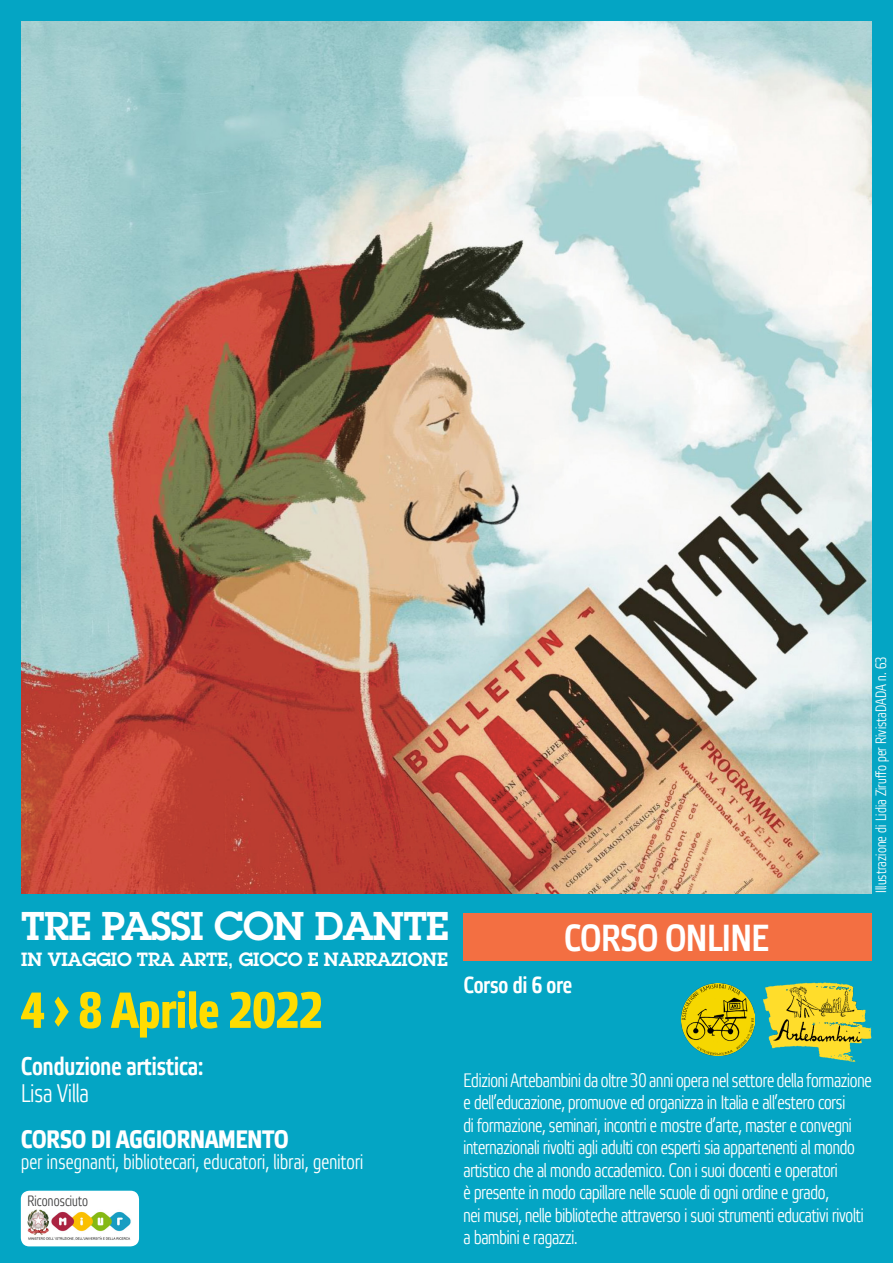
<style>
.page{position:relative;width:893px;height:1263px;background:#04a5c4}
.page>*{position:absolute;margin:0;border:0;box-sizing:border-box;transform-origin:0 0}
.t1{font:700 50.7px "Etelka Narrow Text";color:#ffdc01}
.t2{font:600 39.3px "Lubalin Graph Std";letter-spacing:-.02em;color:#fff}
.t3{font:500 37.65px "Etelka Narrow";color:#fff}
.t4{font:500 25.5px "Etelka Narrow";color:#fff}
.t5{font:300 25.5px "Etelka Narrow";color:#fff}
.t6{font:700 25.2px "Etelka Narrow Text";color:#fff}
.t7{font:500 23.25px "Etelka Narrow";color:#fff}
.t8{font:300 21px "Etelka Narrow";letter-spacing:.01em;color:#fff}
.t9{font:300 19.5px "Etelka Narrow";letter-spacing:-.01em;color:#fff}
.t10{font:600 18.75px "Lubalin Graph Std";letter-spacing:-.01em;color:#fff}
.t11{font:300 15px "Etelka Narrow";letter-spacing:.01em;color:#fff}
.t12{font:300 15px "Etelka Narrow";letter-spacing:.01em;color:#3e3e3f}
</style>
<div class="page">
<img style="left:763px;top:982px;width:109px;height:79px">
<img style="left:682px;top:983px;width:72px;height:73px">
<div style="left:463px;top:913px;width:409px;height:48px;background:#f36f42"></div>
<div style="left:21px;top:1191px;width:118px;height:55px;background:#fff;border-radius:9px"></div>
<img style="left:28px;top:1210px;width:103px;height:30px">
<img style="left:21px;top:21px;width:851px;height:872px">
<p class="t2" style="left:21px;top:900px;width:429px">TRE PASSI CON DANTE</p>
<p class="t10" style="left:21px;top:946px;width:428px">IN VIAGGIO TRA ARTE, GIOCO E NARRAZIONE</p>
<p class="t1" style="left:21px;top:981px;width:303px">4 › 8 Aprile 2022</p>
<p class="t4" style="left:21px;top:1052px;width:184px">Conduzione artistica:</p>
<p class="t5" style="left:21px;top:1079px;width:69px">Lisa Villa</p>
<p class="t6" style="left:21px;top:1125px;width:269px">CORSO DI AGGIORNAMENTO</p>
<p class="t8" style="left:21px;top:1150px;width:343px">per insegnanti, bibliotecari, educatori, librai, genitori</p>
<p class="t12" style="left:28px;top:1192px;width:62px">Riconosciuto</p>
<p class="t3" style="left:564px;top:916px;width:205px">CORSO ONLINE</p>
<p class="t7" style="left:464px;top:971px;width:110px">Corso di 6 ore</p>
<p class="t11" style="left:872px;top:893px;width:238px;rotate:-90deg">Illustrazione di Lidia Ziruffo per RivistaDADA n. 63</p>
<p class="t9" style="left:463px;top:1069px;width:410px">Edizioni Artebambini da oltre 30 anni opera nel settore della formazione</p>
<p class="t9" style="left:463px;top:1091px;width:383px">e dell’educazione, promuove ed organizza in Italia e all’estero corsi</p>
<p class="t9" style="left:463px;top:1114px;width:390px">di formazione, seminari, incontri e mostre d’arte, master e convegni</p>
<p class="t9" style="left:463px;top:1136px;width:393px">internazionali rivolti agli adulti con esperti sia appartenenti al mondo</p>
<p class="t9" style="left:463px;top:1159px;width:376px">artistico che al mondo accademico. Con i suoi docenti e operatori</p>
<p class="t9" style="left:463px;top:1181px;width:367px">è presente in modo capillare nelle scuole di ogni ordine e grado,</p>
<p class="t9" style="left:463px;top:1204px;width:402px">nei musei, nelle biblioteche attraverso i suoi strumenti educativi rivolti</p>
<p class="t9" style="left:463px;top:1226px;width:116px">a bambini e ragazzi.</p>
</div>
